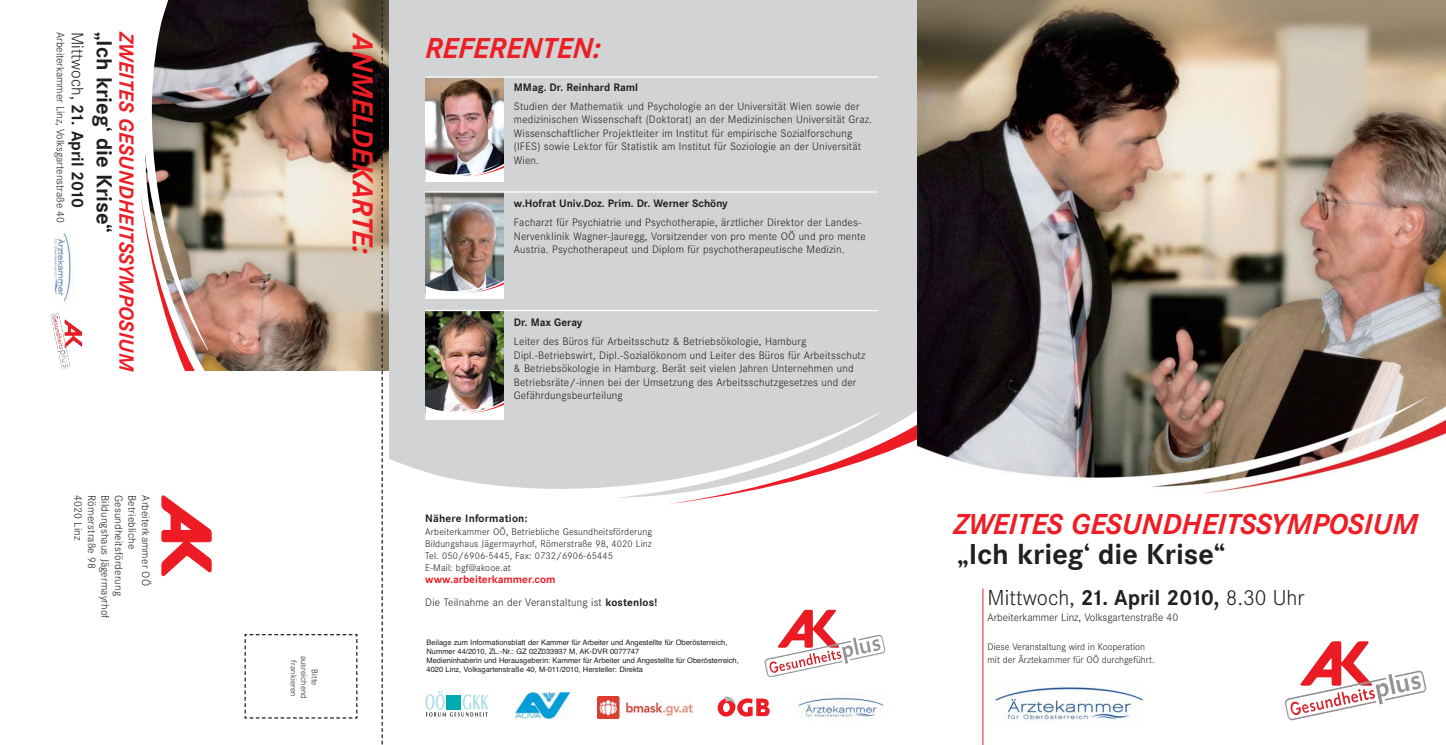
<style>
.page{position:relative;width:1446px;height:745px;background:#fff}
.page>*{position:absolute;margin:0;border:0;box-sizing:border-box;transform-origin:0 0}
.t1{font:italic 700 30px "Corporate S";color:#ed1e25}
.t2{font:700 30px "Corporate S";color:#231f20}
.t3{font:300 22.5px "Corporate S";color:#231f20}
.t4{font:700 22.5px "Corporate S";color:#231f20}
.t5{font:italic 700 21.25px "Corporate S";color:#ed1e25}
.t6{font:700 17.5px "Corporate S";color:#231f20}
.t7{font:300 11.25px/13.5px "Corporate S";letter-spacing:.015em;color:#231f20}
.t8{font:700 11.25px "Corporate S";color:#231f20}
.t9{font:300 10px/12px "Corporate S";letter-spacing:.015em;color:#231f20}
.t10{font:300 8.75px/10.5px "Corporate S";letter-spacing:.015em;color:#231f20;text-align:center}
.t11{font:7.5px/9px "Helvetica";color:#231f20}
.s1{font-weight:300}
.s2{font-weight:700;color:#ed1e25}
.s3{font-weight:700}
</style>
<div class="page">
<img style="left:207px;top:0;width:183px;height:370px">
<svg style="left:50px;top:0;width:157px;height:370px"></svg>
<img style="left:140px;top:191px;width:64px;height:179px">
<div style="left:390px;top:0;width:528px;height:540px;background:#d1d3d4"></div>
<svg style="left:389px;top:407px;width:529px;height:271px"></svg>
<svg style="left:666px;top:418px;width:252px;height:86px"></svg>
<img style="left:918px;top:0;width:528px;height:744px">
<hr style="left:982px;top:588px;width:1px;height:156px;background:#ed1e25">
<img style="left:1341px;top:641px;width:27px;height:20px">
<div style="left:990px;top:677px;width:154px;height:48px;background:#fff"></div>
<img style="left:994px;top:685px;width:150px;height:35px">
<img style="left:425px;top:78px;width:78px;height:84px">
<img style="left:425px;top:193px;width:78px;height:86px">
<img style="left:425px;top:311px;width:78px;height:88px">
<svg style="left:425px;top:162px;width:78px;height:19px"></svg>
<svg style="left:425px;top:279px;width:78px;height:19px"></svg>
<svg style="left:425px;top:399px;width:78px;height:20px;background:#cdc3c3"></svg>
<svg style="left:162px;top:495px;width:49px;height:80px"></svg>
<svg style="left:426px;top:716px;width:61px;height:1px"></svg>
<svg style="left:426px;top:691px;width:62px;height:25px"></svg>
<svg style="left:515px;top:717px;width:44px;height:2px"></svg>
<img style="left:515px;top:692px;width:55px;height:25px">
<img style="left:597px;top:696px;width:95px;height:22px">
<svg style="left:717px;top:696px;width:53px;height:20px"></svg>
<img style="left:813px;top:609px;width:23px;height:18px">
<hr style="left:425px;top:191px;width:453px;height:1px;background:#fff">
<hr style="left:425px;top:310px;width:453px;height:1px;background:#fff">
<hr style="left:425px;top:76px;width:453px;height:2px;background:#fff">
<svg style="left:244px;top:634px;width:114px;height:84px"></svg>
<svg style="left:381px;top:0;width:2px;height:744px"></svg>
<svg style="left:74px;top:335px;width:8px;height:11px"></svg>
<img style="left:53px;top:229px;width:20px;height:76px">
<img style="left:797px;top:695px;width:87px;height:23px">
<h3 class="t6" style="left:84px;top:32px;width:178px;rotate:90deg"><span class="s1">Mittwoch,</span> 21. April 2010</h3>
<h2 class="t4" style="left:113px;top:32px;width:202px;rotate:90deg">„Ich krieg‘ die Krise“</h2>
<h3 class="t5" style="left:135px;top:32px;width:341px;rotate:90deg">ZWEITES GESUNDHEITSSYMPOSIUM</h3>
<h1 class="t1" style="left:374px;top:34px;width:221px;rotate:90deg">ANMELDEKARTE:</h1>
<p class="t7" style="left:66px;top:32px;width:192px;rotate:90deg">Arbeiterkammer Linz, Volksgartenstraße 40</p>
<p class="t7" style="left:84px;top:494px;width:47px;rotate:90deg">4020 Linz</p>
<p class="t7" style="left:97px;top:494px;width:75px;rotate:90deg">Römerstraße 98</p>
<p class="t7" style="left:111px;top:494px;width:125px;rotate:90deg">Bildungshaus Jägermayrhof</p>
<p class="t7" style="left:124px;top:494px;width:102px;rotate:90deg">Gesundheitsförderung</p>
<p class="t7" style="left:138px;top:494px;width:56px;rotate:90deg">Betriebliche</p>
<p class="t7" style="left:151px;top:494px;width:92px;rotate:90deg">Arbeiterkammer OÖ</p>
<p class="t10" style="left:319px;top:655px;width:45px;rotate:90deg">Bitte ausreichend frankieren</p>
<h1 class="t1" style="left:425px;top:37px;width:177px">REFERENTEN:</h1>
<p class="t8" style="left:514px;top:83px;width:126px">MMag. Dr. Reinhard Raml</p>
<p class="t7" style="left:514px;top:100px;width:360px">Studien der Mathematik und Psychologie an der Universität Wien sowie der medizinischen Wissenschaft (Doktorat) an der Medizinischen Universität Graz.<br>Wissenschaftlicher Projektleiter im Institut für empirische Sozialforschung (IFES) sowie Lektor für Statistik am Institut für Soziologie an der Universität Wien.</p>
<p class="t8" style="left:514px;top:199px;width:215px">w.Hofrat Univ.Doz. Prim. Dr. Werner Schöny</p>
<p class="t7" style="left:514px;top:217px;width:353px">Facharzt für Psychiatrie und Psychotherapie, ärztlicher Direktor der Landes-<br>Nervenklinik Wagner-Jauregg, Vorsitzender von pro mente OÖ und pro mente<br>Austria. Psychotherapeut und Diplom für psychotherapeutische Medizin.</p>
<p class="t8" style="left:514px;top:318px;width:70px">Dr. Max Geray</p>
<p class="t7" style="left:514px;top:335px;width:353px">Leiter des Büros für Arbeitsschutz &amp; Betriebsökologie, Hamburg Dipl.-Betriebswirt, Dipl.-Sozialökonom und Leiter des Büros für Arbeitsschutz &amp; Betriebsökologie in Hamburg. Berät seit vielen Jahren Unternehmen und Betriebsräte/-innen bei der Umsetzung des Arbeitsschutzgesetzes und der Gefährdungsbeurteilung</p>
<p class="t8" style="left:425px;top:514px;width:104px">Nähere Information:</p>
<p class="t9" style="left:425px;top:526px;width:228px">Arbeiterkammer OÖ, Betriebliche Gesundheitsförderung Bildungshaus Jägermayrhof, Römerstraße 98, 4020 Linz Tel. 050/6906-5445, Fax: 0732/6906-65445<br>E-Mail: bgf@akooe.at</p>
<p class="t7" style="left:425px;top:569px;width:233px;line-height:22.5px"><span class="s2">www.arbeiterkammer.com<br></span>Die Teilnahme an der Veranstaltung ist <span class="s3">kostenlos!</span></p>
<p class="t11" style="left:426px;top:638px;width:314px">Beilage zum Informationsblatt der Kammer für Arbeiter und Angestellte für Oberösterreich, Nummer 44/2010, ZL.-Nr.: GZ 02Z033937 M, AK-DVR 0077747<br>Medieninhaberin und Herausgeberin: Kammer für Arbeiter und Angestellte für Oberösterreich, 4020 Linz, Volksgartenstraße 40, M-011/2010, Hersteller: Direkta</p>
<h1 class="t1" style="left:953px;top:512px;width:466px">ZWEITES GESUNDHEITSSYMPOSIUM</h1>
<h1 class="t2" style="left:957px;top:542px;width:269px">„Ich krieg‘ die Krise“</h1>
<h2 class="t3" style="left:987px;top:588px;width:318px">Mittwoch, <span class="s3">21. April 2010,</span> 8.30 Uhr</h2>
<p class="t7" style="left:987px;top:611px;width:192px">Arbeiterkammer Linz, Volksgartenstraße 40</p>
<p class="t9" style="left:987px;top:641px;width:169px;line-height:12.5px">Diese Veranstaltung wird in Kooperation mit der Ärztekammer für OÖ durchgeführt.</p>
</div>
